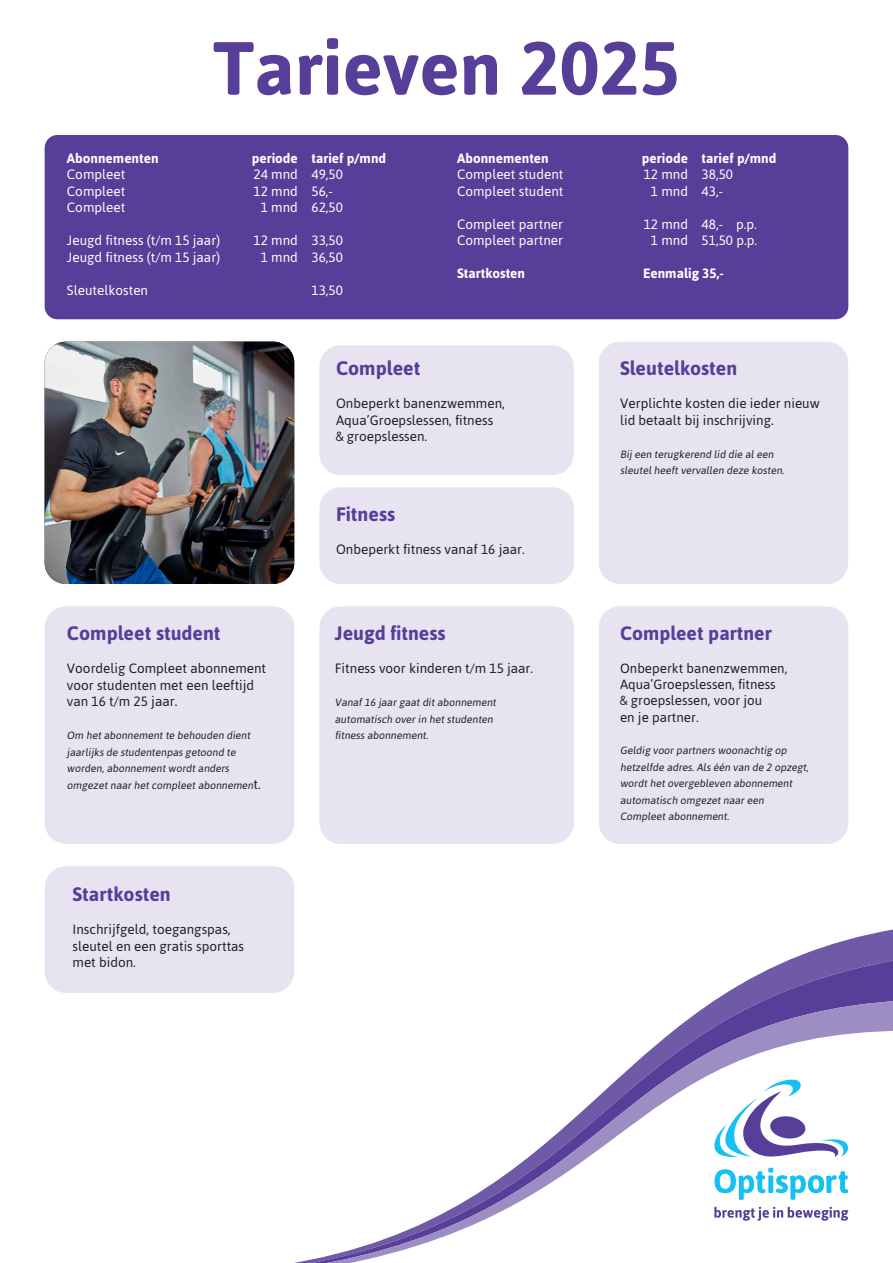
<style>
.page{position:relative;width:893px;height:1263px;background:#fff}
.page>*{position:absolute;margin:0;border:0;box-sizing:border-box;transform-origin:0 0}
.t1{font:700 75px "Optisport";color:#573e99}
.t2{font:700 19.5px "Optisport";color:#573e99}
.t3{font:700 19.35px "Optisport";color:#573e99}
.t4{font:13.5px/16.5px "Optisport";color:#231f20}
.t5{font:13.5px "Optisport";color:#fff}
.t6{font:700 13.5px "Optisport";color:#fff}
.t7{font:13.35px/16.4px "Optisport";color:#231f20}
.t8{font:10.5px/16.5px "Optisport";color:#231f20}
.s1{font-size:13.5px}
</style>
<div class="page">
<div style="left:45px;top:135px;width:803px;height:184px;background:#573e99;border-radius:13px"></div>
<div style="left:599px;top:342px;width:249px;height:242px;background:#e7e3f1;border-radius:21px"></div>
<div style="left:319px;top:345px;width:255px;height:130px;background:#e7e3f1;border-radius:21px"></div>
<div style="left:319px;top:487px;width:255px;height:97px;background:#e7e3f1;border-radius:21px"></div>
<div style="left:599px;top:606px;width:249px;height:238px;background:#e7e3f1;border-radius:21px"></div>
<div style="left:45px;top:606px;width:249px;height:238px;background:#e7e3f1;border-radius:21px"></div>
<div style="left:319px;top:606px;width:255px;height:238px;background:#e7e3f1;border-radius:21px"></div>
<img style="left:45px;top:342px;width:249px;height:242px">
<div style="left:45px;top:866px;width:249px;height:127px;background:#e7e3f1;border-radius:21px"></div>
<svg style="left:794px;top:929px;width:99px;height:29px;fill:#6e5aa6"></svg>
<svg style="left:277px;top:958px;width:616px;height:42px"></svg>
<svg style="left:294px;top:1000px;width:599px;height:263px"></svg>
<svg style="left:714px;top:1207px;width:134px;height:14px"></svg>
<svg style="left:714px;top:1079px;width:134px;height:80px"></svg>
<svg style="left:714px;top:1168px;width:134px;height:32px"></svg>
<p class="t1" style="left:213px;top:18px;width:468px">Tarieven 2025</p>
<p class="t6" style="left:67px;top:149px;width:93px">Abonnementen</p>
<p class="t6" style="left:252px;top:149px;width:136px">periode tarief p/mnd</p>
<p class="t5" style="left:67px;top:165px;width:60px">Compleet</p>
<p class="t5" style="left:254px;top:165px;width:91px">24 mnd 49,50</p>
<p class="t5" style="left:67px;top:182px;width:60px">Compleet</p>
<p class="t5" style="left:254px;top:182px;width:81px">12 mnd 56,-</p>
<p class="t5" style="left:67px;top:198px;width:60px">Compleet</p>
<p class="t5" style="left:261px;top:198px;width:84px">1 mnd 62,50</p>
<p class="t5" style="left:67px;top:231px;width:155px">Jeugd fitness (t/m 15 jaar)</p>
<p class="t5" style="left:254px;top:231px;width:91px">12 mnd 33,50</p>
<p class="t5" style="left:67px;top:248px;width:155px">Jeugd fitness (t/m 15 jaar)</p>
<p class="t5" style="left:261px;top:248px;width:84px">1 mnd 36,50</p>
<p class="t5" style="left:67px;top:281px;width:83px">Sleutelkosten</p>
<p class="t5" style="left:311px;top:281px;width:33px">13,50</p>
<p class="t6" style="left:457px;top:149px;width:93px">Abonnementen</p>
<p class="t6" style="left:642px;top:149px;width:136px">periode tarief p/mnd</p>
<p class="t5" style="left:457px;top:165px;width:108px">Compleet student</p>
<p class="t5" style="left:644px;top:165px;width:91px">12 mnd 38,50</p>
<p class="t5" style="left:457px;top:182px;width:108px">Compleet student</p>
<p class="t5" style="left:651px;top:182px;width:74px">1 mnd 43,-</p>
<p class="t5" style="left:457px;top:215px;width:108px">Compleet partner</p>
<p class="t5" style="left:644px;top:215px;width:115px">12 mnd 48,- p.p.</p>
<p class="t5" style="left:457px;top:231px;width:108px">Compleet partner</p>
<p class="t5" style="left:651px;top:231px;width:108px">1 mnd 51,50 p.p.</p>
<p class="t6" style="left:457px;top:264px;width:69px">Startkosten</p>
<p class="t6" style="left:643px;top:264px;width:82px">Eenmalig 35,-</p>
<p class="t2" style="left:67px;top:620px;width:155px">Compleet student</p>
<p class="t4" style="left:67px;top:660px;width:201px">Voordelig Compleet abonnement voor studenten met een leeftijd van 16 t/m 25 jaar.</p>
<p class="t8" style="left:67px;top:727px;width:195px">Om het abonnement te behouden dient jaarlij ks de studentenpas getoond te worden, abonnement wordt anders omgezet naar het compleet abonnemen<span class="s1">t .</span></p>
<p class="t2" style="left:73px;top:881px;width:100px">Startkosten</p>
<p class="t4" style="left:73px;top:921px;width:160px">Inschrijfgeld, toegangspas,</p>
<p class="t4" style="left:73px;top:937px;width:173px">sleutel en een gratis sporttas</p>
<p class="t4" style="left:73px;top:954px;width:65px">met bidon.</p>
<p class="t2" style="left:336px;top:355px;width:86px">Compleet</p>
<p class="t4" style="left:336px;top:395px;width:170px">Onbeperkt banenzwemmen,<br>Aqua’Groepslessen, fitness<br>&amp; groepslessen.</p>
<p class="t2" style="left:336px;top:501px;width:61px">Fitness</p>
<p class="t4" style="left:336px;top:540px;width:190px">Onbeperkt fitness vanaf 16 jaar.</p>
<p class="t2" style="left:335px;top:620px;width:112px">Jeugd fitness</p>
<p class="t4" style="left:335px;top:660px;width:200px">Fitness voor kinderen t/m 15 jaar.</p>
<p class="t8" style="left:335px;top:694px;width:165px">Vanaf 16 jaar gaat dit abonnement</p>
<p class="t8" style="left:335px;top:710px;width:162px">automatisch over in het studenten fitness abonnement.</p>
<p class="t2" style="left:620px;top:355px;width:119px">Sleutelkosten</p>
<p class="t4" style="left:620px;top:395px;width:201px">Verplichte kosten die ieder nieuw lid betaalt bij inschrijving.</p>
<p class="t8" style="left:620px;top:445px;width:157px">Bij een terugkerend lid die al een</p>
<p class="t8" style="left:620px;top:462px;width:168px">sleutel heeft vervallen deze kosten.</p>
<p class="t3" style="left:620px;top:620px;width:153px">Compleet partner</p>
<p class="t7" style="left:620px;top:659px;width:169px">Onbeperkt banenzwemmen,<br>Aqua’Groepslessen, fitness<br>&amp; groepslessen, voor jou<br>en je partner.</p>
<p class="t8" style="left:620px;top:742px;width:192px">Geldig voor partners woonachtig op hetzelfde adres. Als één van de 2 opzegt, wordt het overgebleven abonnement automatisch omgezet naar een<br>Compleet abonnement.</p>
</div>
